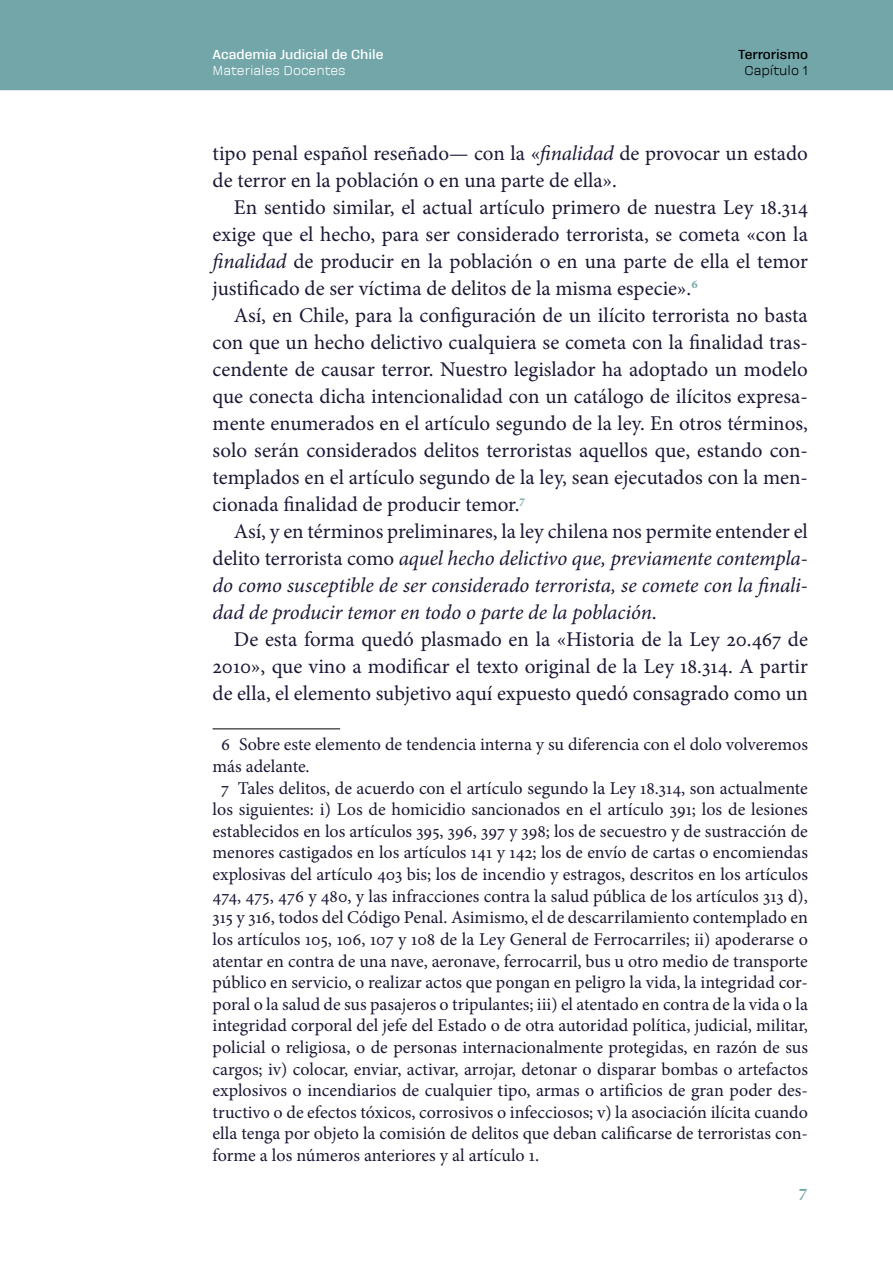
<style>
.page{position:relative;width:893px;height:1263px;background:#fff}
.page>*{position:absolute;margin:0;border:0;box-sizing:border-box;transform-origin:0 0}
.t1{font:21px/27px "Minion Pro";color:#1a1835;text-align:justify}
.t2{font:italic 21px/27px "Minion Pro";letter-spacing:-.005em;color:#1a1835;text-align:justify}
.t3{font:18px "Minion Pro";color:#1a1835}
.t4{font:700 18px "Minion Pro";color:#72a6a9}
.t5{font:700 13.5px "Galeana Standard";color:#fff}
.t6{font:13.5px "Galeana Standard";color:#fff}
.t7{font:700 13.5px "Galeana Standard";color:#000}
.t8{font:13.5px "Galeana Standard";color:#000}
.s1{font-style:italic}
.s2{font-style:normal}
</style>
<div class="page">
<div style="left:0;top:0;width:893px;height:89px;background:#72a6a9"></div>
<hr style="left:0;top:89px;width:893px;height:1px;background:#72a6a9">
<hr style="left:213px;top:729px;width:127px;height:1px;background:#000">
<p class="t5" style="left:213px;top:47px;width:172px">Academia Judicial de Chile</p>
<p class="t6" style="left:213px;top:63px;width:134px">Materiales Docentes</p>
<p class="t7" style="left:738px;top:47px;width:71px">Terrorismo</p>
<p class="t8" style="left:744px;top:63px;width:65px">Capítulo 1</p>
<p class="t1" style="left:213px;top:140px;width:597px">tipo penal español reseñado— con la «<span class="s1">finalidad</span> de provocar un estado de terror en la población o en una parte de ella».</p>
<p class="t1" style="left:213px;top:194px;width:597px;text-indent:21px">En sentido similar, el actual artículo primero de nuestra Ley 18.314 exige que el hecho, para ser considerado terrorista, se cometa «con la <span class="s1">finalidad</span> de producir en la población o en una parte de ella el temor justificado de ser víctima de delitos de la misma especie».<sup>6</sup></p>
<p class="t1" style="left:213px;top:302px;width:597px;text-indent:21px">Así, en Chile, para la configuración de un ilícito terrorista no basta con que un hecho delictivo cualquiera se cometa con la finalidad tras&shy;cendente de causar terror. Nuestro legislador ha adoptado un modelo que conecta dicha intencionalidad con un catálogo de ilícitos expresa&shy;mente enumerados en el artículo segundo de la ley. En otros términos, solo serán considerados delitos terroristas aquellos que, estando con&shy;templados en el artículo segundo de la ley, sean ejecutados con la men&shy;cionada finalidad de producir temor.<sup>7</sup></p>
<p class="t2" style="left:213px;top:518px;width:597px;text-indent:21px"><span class="s2">Así, y en términos preliminares, la ley chilena nos permite entender el delito terrorista como</span> aquel hecho delictivo que, previamente contempla&shy;do como susceptible de ser considerado terrorista, se comete con la finali&shy;dad de producir temor en todo o parte de la población<span class="s2">.</span></p>
<p class="t1" style="left:213px;top:626px;width:597px;text-indent:21px">De esta forma quedó plasmado en la «Historia de la Ley 20.467 de 2010», que vino a modificar el texto original de la Ley 18.314. A partir de ella, el elemento subjetivo aquí expuesto quedó consagrado como un</p>
<p class="t3" style="left:221px;top:733px;width:588px">6 Sobre este elemento de tendencia interna y su diferencia con el dolo volveremos</p>
<p class="t3" style="left:213px;top:754px;width:99px">más adelante.</p>
<p class="t3" style="left:221px;top:776px;width:588px">7 Tales delitos, de acuerdo con el artículo segundo la Ley 18.314, son actualmente</p>
<p class="t3" style="left:213px;top:797px;width:597px">los siguientes: i) Los de homicidio sancionados en el artículo 391; los de lesiones</p>
<p class="t3" style="left:213px;top:819px;width:597px">establecidos en los artículos 395, 396, 397 y 398; los de secuestro y de sustracción de</p>
<p class="t3" style="left:213px;top:841px;width:597px">menores castigados en los artículos 141 y 142; los de envío de cartas o encomiendas</p>
<p class="t3" style="left:213px;top:862px;width:597px">explosivas del artículo 403 bis; los de incendio y estragos, descritos en los artículos</p>
<p class="t3" style="left:213px;top:884px;width:597px">474, 475, 476 y 480, y las infracciones contra la salud pública de los artículos 313 d),</p>
<p class="t3" style="left:213px;top:905px;width:597px">315 y 316, todos del Código Penal. Asimismo, el de descarrilamiento contemplado en</p>
<p class="t3" style="left:213px;top:927px;width:597px">los artículos 105, 106, 107 y 108 de la Ley General de Ferrocarriles; ii) apoderarse o</p>
<p class="t3" style="left:213px;top:949px;width:597px">atentar en contra de una nave, aeronave, ferrocarril, bus u otro medio de transporte</p>
<p class="t3" style="left:213px;top:970px;width:597px">público en servicio, o realizar actos que pongan en peligro la vida, la integridad cor-</p>
<p class="t3" style="left:213px;top:992px;width:597px">poral o la salud de sus pasajeros o tripulantes; iii) el atentado en contra de la vida o la</p>
<p class="t3" style="left:213px;top:1013px;width:597px">integridad corporal del jefe del Estado o de otra autoridad política, judicial, militar,</p>
<p class="t3" style="left:213px;top:1035px;width:597px">policial o religiosa, o de personas internacionalmente protegidas, en razón de sus</p>
<p class="t3" style="left:213px;top:1057px;width:597px">cargos; iv) colocar, enviar, activar, arrojar, detonar o disparar bombas o artefactos</p>
<p class="t3" style="left:213px;top:1078px;width:597px">explosivos o incendiarios de cualquier tipo, armas o artificios de gran poder des-</p>
<p class="t3" style="left:213px;top:1100px;width:597px">tructivo o de efectos tóxicos, corrosivos o infecciosos; v) la asociación ilícita cuando</p>
<p class="t3" style="left:213px;top:1121px;width:597px">ella tenga por objeto la comisión de delitos que deban calificarse de terroristas con-</p>
<p class="t3" style="left:213px;top:1143px;width:328px">forme a los números anteriores y al artículo 1.</p>
<p class="t4" style="left:798px;top:1178px;width:11px">7</p>
</div>
